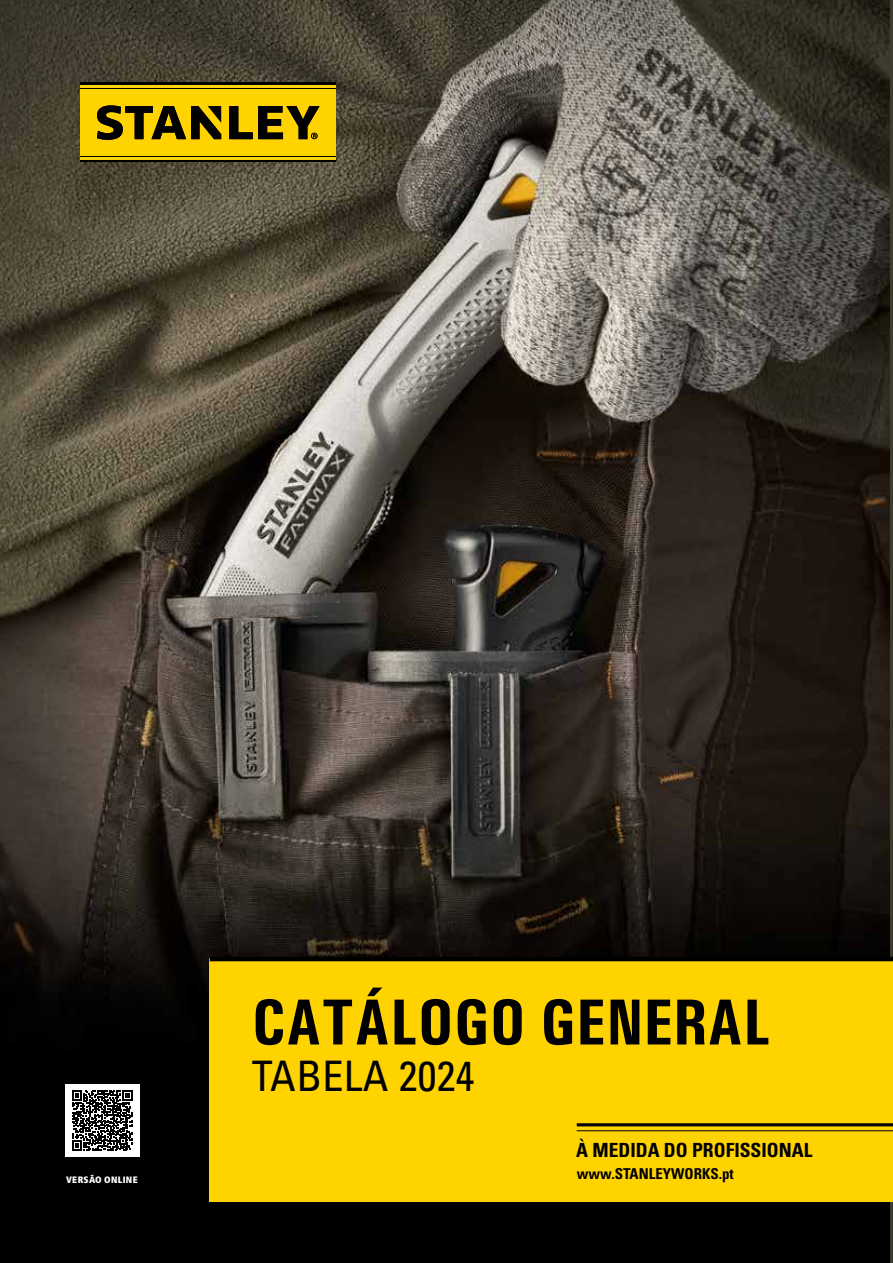
<style>
.page{position:relative;width:893px;height:1263px;background:#fff}
.page>*{position:absolute;margin:0;border:0;box-sizing:border-box;transform-origin:0 0}
.t1{font:700 65.1px "Univers Condensed";color:#000}
.t2{font:condensed 42px "Univers LT Std";letter-spacing:.01em;color:#000}
.t3{font:700 condensed 19.5px "Univers LT Std";color:#000}
.t4{font:700 condensed 15px "Univers LT Std";color:#000}
.t5{font:900 condensed 9.3px "Frutiger LT Std";letter-spacing:.035em;color:#fff}
</style>
<div class="page">
<img style="left:0;top:0;width:889px;height:1263px">
<div style="left:210px;top:958px;width:683px;height:243px;background:#ffd300"></div>
<hr style="left:210px;top:957px;width:683px;height:4px;background:#000">
<hr style="left:577px;top:1130px;width:316px;height:1px;background:#000">
<hr style="left:577px;top:1123px;width:316px;height:3px;background:#000">
<div style="left:80px;top:82px;width:256px;height:80px;background:#ffd300"></div>
<hr style="left:80px;top:88px;width:256px;height:1px;background:#000">
<hr style="left:80px;top:82px;width:256px;height:3px;background:#000">
<hr style="left:80px;top:156px;width:256px;height:1px;background:#000">
<hr style="left:80px;top:160px;width:256px;height:2px;background:#000">
<svg style="left:229px;top:106px;width:91px;height:33px"></svg>
<svg style="left:97px;top:105px;width:124px;height:35px"></svg>
<div style="left:56px;top:1076px;width:91px;height:118px;background:#000;border-radius:5px"></div>
<div style="left:65px;top:1084px;width:75px;height:73px;background:#fff"></div>
<svg style="left:72px;top:1090px;width:61px;height:61px"></svg>
<p class="t5" style="left:66px;top:1174px;width:73px">VERSÃO ONLINE</p>
<p class="t1" style="left:252px;top:983px;width:520px">CATÁLOGO GENERAL</p>
<p class="t2" style="left:252px;top:1049px;width:224px">TABELA 2024</p>
<p class="t3" style="left:576px;top:1138px;width:238px">À MEDIDA DO PROFISSIONAL</p>
<p class="t4" style="left:577px;top:1165px;width:158px">www.STANLEYWORKS.pt</p>
</div>
